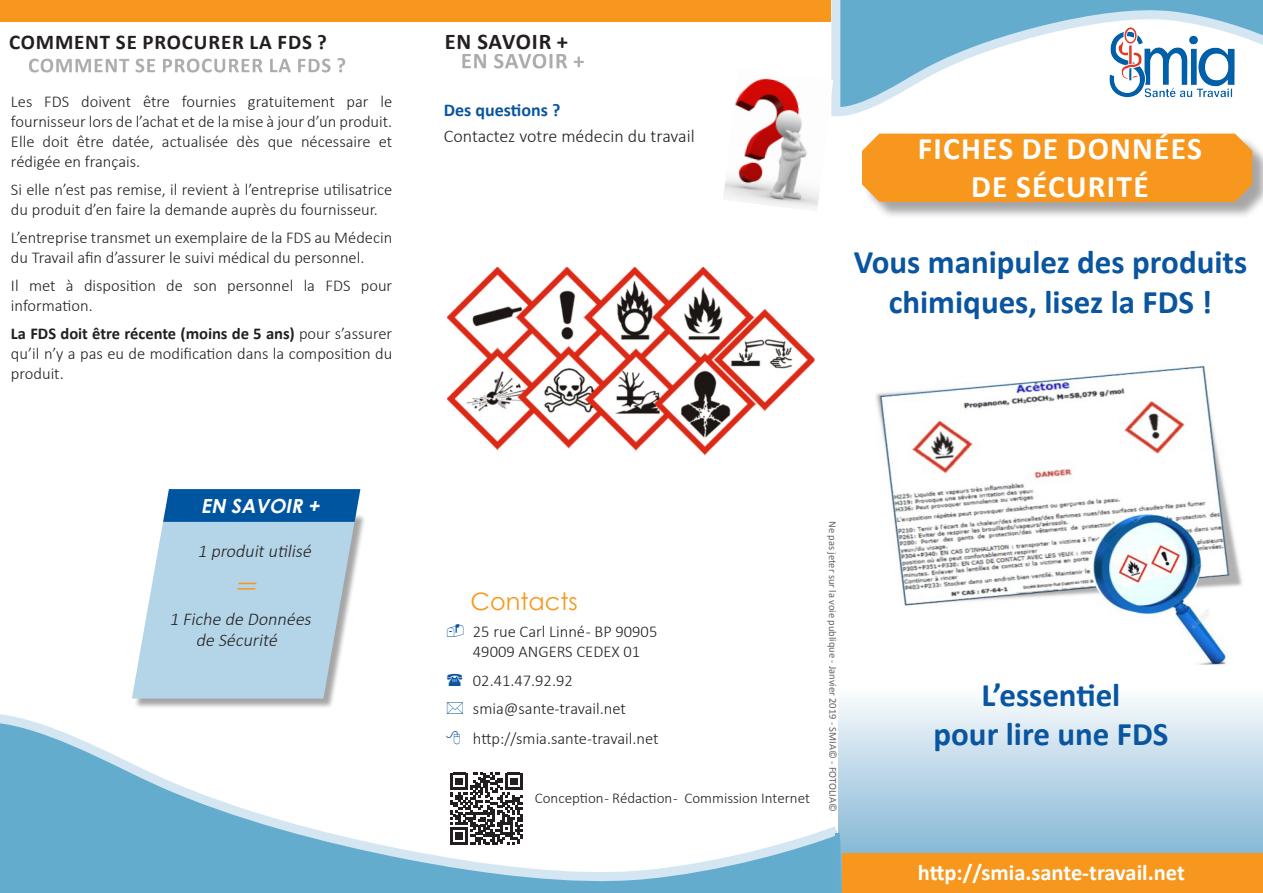
<style>
.page{position:relative;width:1263px;height:893px;background:#fff}
.page>*{position:absolute;margin:0;border:0;box-sizing:border-box;transform-origin:0 0}
.t1{font:700 33px/39.6px "Calibri";color:#0a55a0;text-align:center}
.t2{font:700 31.5px/37.8px "Calibri";letter-spacing:.04em;color:#fff;text-align:center}
.t3{font:italic 300 31.5px "Calibri";color:#f7971d;scale:1.44 1}
.t4{font:24px "Century Gothic";color:#f7971d}
.t5{font:700 22.5px "Calibri";color:#fff}
.t6{font:700 22.5px "Calibri";letter-spacing:.035em;color:#231f20}
.t7{font:700 21px "Calibri";letter-spacing:.04em;color:#231f20}
.t8{font:italic 700 19.5px "Century Gothic";color:#fff}
.t9{font:italic 300 18px/21.6px "Calibri";color:#231f20;text-align:center}
.t10{font:300 18px "Calibri";color:#231f20}
.t11{font:700 18px "Calibri";color:#0a55a0}
.t12{font:300 16.5px/19.8px "Calibri";color:#231f20}
.t13{font:300 15px "Calibri";color:#231f20}
.t14{font:10.5px "Calibri";color:#636366}
.s1{font-weight:700}
</style>
<div class="page">
<svg style="left:827px;top:0;width:436px;height:116px"></svg>
<div style="left:864px;top:135px;width:399px;height:85px;background:#231f20;opacity:.4"></div>
<svg style="left:862px;top:134px;width:390px;height:68px;background:#f3a441"></svg>
<div style="left:886px;top:135px;width:348px;height:67px;background:#f7971d"></div>
<svg style="left:839px;top:699px;width:424px;height:154px;background:#bcd7e8"></svg>
<div style="left:29px;top:58px;width:316px;height:14px;background:#231f20;opacity:.37"></div>
<div style="left:134px;top:513px;width:232px;height:196px;background:#231f20;opacity:.4"></div>
<svg style="left:132px;top:489px;width:228px;height:209px;background:#a5c8df"></svg>
<img style="left:876px;top:365px;width:366px;height:300px">
<div style="left:463px;top:54px;width:121px;height:15px;background:#231f20;opacity:.37"></div>
<img style="left:724px;top:68px;width:109px;height:141px">
<img style="left:447px;top:267px;width:368px;height:189px">
<div style="left:790px;top:258px;width:32px;height:39px;background:#fff;border-radius:50%"></div>
<svg style="left:0;top:708px;width:848px;height:185px"></svg>
<svg style="left:829px;top:834px;width:11px;height:59px"></svg>
<div style="left:0;top:0;width:830px;height:21px;background:#f7971d"></div>
<div style="left:842px;top:853px;width:421px;height:40px;background:#f7971d"></div>
<svg style="left:447px;top:708px;width:16px;height:6px"></svg>
<svg style="left:446px;top:731px;width:14px;height:13px"></svg>
<p class="t7" style="left:9px;top:29px;width:319px">COMMENT SE PROCURER LA FDS ?</p>
<p class="t12" style="left:11px;top:92px;width:383px;text-align:justify">Les FDS doivent être fournies gratuitement par le fournisseur lors de l’achat et de la mise à jour d’un produit.<br>Elle doit être datée, actualisée dès que nécessaire et rédigée en français.</p>
<p class="t12" style="left:11px;top:179px;width:383px">Si elle n’est pas remise, il revient à l’entreprise utilisatrice du produit d’en faire la demande auprès du fournisseur.</p>
<p class="t12" style="left:11px;top:228px;width:383px">L’entreprise transmet un exemplaire de la FDS au Médecin du Travail afin d’assurer le suivi médical du personnel.</p>
<p class="t12" style="left:11px;top:276px;width:383px">Il met à disposition de son personnel la FDS pour information.</p>
<p class="t12" style="left:11px;top:324px;width:383px;text-align:justify"><span class="s1">La FDS doit être récente (moins de 5 ans)</span> pour s’assurer qu’il n’y a pas eu de modification dans la composition du produit.</p>
<p class="t8" style="left:201px;top:491px;width:125px">EN SAVOIR +</p>
<p class="t9" style="left:197px;top:540px;width:119px">1 produitutilisé</p>
<h2 class="t3" style="left:234px;top:564px;width:22px">=</h2>
<p class="t9" style="left:169px;top:608px;width:147px">1 Fiche de Données de Sécurité</p>
<h3 class="t6" style="left:445px;top:27px;width:125px">EN SAVOIR +</h3>
<p class="t11" style="left:444px;top:99px;width:118px">Des questions ?</p>
<p class="t10" style="left:444px;top:125px;width:252px">Contactez votre médecin du travail</p>
<h2 class="t2" style="left:918px;top:129px;width:286px">FICHES DE DONNÉES<br>DE SÉCURITÉ</h2>
<h1 class="t1" style="left:854px;top:242px;width:395px">Vous manipulez des produits chimiques, lisez la FDS !</h1>
<h3 class="t4" style="left:471px;top:584px;width:109px">Contacts</h3>
<p class="t12" style="left:473px;top:622px;width:186px">25 rue Carl Linné - BP 90905<br>49009 ANGERS CEDEX 01</p>
<p class="t12" style="left:473px;top:666px;width:155px;line-height:28.3px">02.41.47.92.92 smia@sante-travail.net</p>
<p class="t12" style="left:473px;top:728px;width:187px">http://smia.sante-travail.net</p>
<p class="t13" style="left:535px;top:789px;width:277px">Conception - Rédaction - Commission Internet</p>
<p class="t14" style="left:839px;top:521px;width:292px;rotate:90deg">Ne pas jeter sur la voie publique - Janvier 2019 - SMIA© - FOTOLIA©</p>
<h1 class="t1" style="left:933px;top:675px;width:237px">L’essentiel<br>pour lire une FDS</h1>
<h3 class="t5" style="left:918px;top:858px;width:268px">http://smia.sante-travail.net</h3>
</div>
